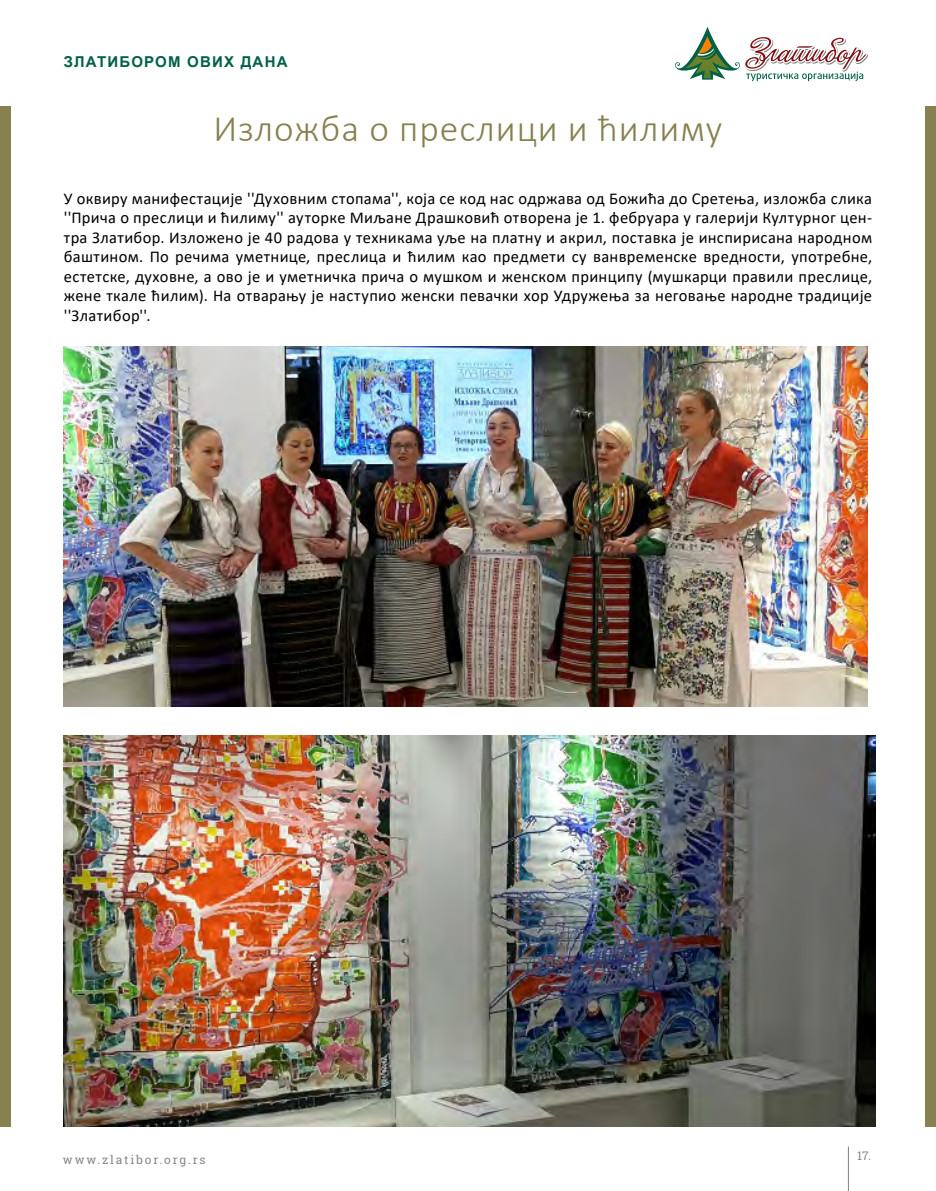
<style>
.page{position:relative;width:936px;height:1191px;background:#fff}
.page>*{position:absolute;margin:0;border:0;box-sizing:border-box;transform-origin:0 0}
.t1{font:300 37.5px "Calibri";letter-spacing:.025em;color:#87804f}
.t2{font:16.5px/19.5px "Calibri";letter-spacing:.02em;color:#000;text-align:justify}
.t3{font:700 15px "Arial";letter-spacing:.08em;color:#036147}
.t4{font:12px "Roboto Slab";letter-spacing:.15em;color:#878787}
</style>
<div class="page">
<hr style="left:848px;top:1146px;width:1px;height:45px;background:#808080">
<div style="left:0;top:106px;width:10px;height:1020px;background:#87804f"></div>
<div style="left:925px;top:106px;width:10px;height:1020px;background:#87804f"></div>
<svg style="left:675px;top:27px;width:193px;height:54px"></svg>
<img style="left:64px;top:347px;width:803px;height:359px">
<img style="left:64px;top:736px;width:811px;height:390px">
<p class="t3" style="left:64px;top:51px;width:225px">ЗЛАТИБОРОМ ОВИХ ДАНА</p>
<h1 class="t1" style="left:213px;top:105px;width:510px">Изложба о преслици и ћилиму</h1>
<p class="t2" style="left:64px;top:188px;width:809px">У оквиру манифестације ''Духовним стопама'', која се код нас одржава од Божића до Сретења, изложба слика ''Прича о преслици и ћилиму'' ауторке Миљане Драшковић отворена је 1. фебруара у галерији Културног цен&shy;тра Златибор. Изложено је 40 радова у техникама уље на платну и акрил, поставка је инспирисана народном баштином. По речима уметнице, преслица и ћилим као предмети су ванвременске вредности, употребне, естетске, духовне, а ово је и уметничка прича о мушком и женском принципу (мушкарци правили преслице, жене ткале ћилим). На отварању је наступио женски певачки хор Удружења за неговање народне традиције ''Златибор''.</p>
<p class="t4" style="left:63px;top:1151px;width:144px">www.zlatibor.org.rs</p>
<p class="t4" style="left:857px;top:1147px;width:15px">17.</p>
</div>
